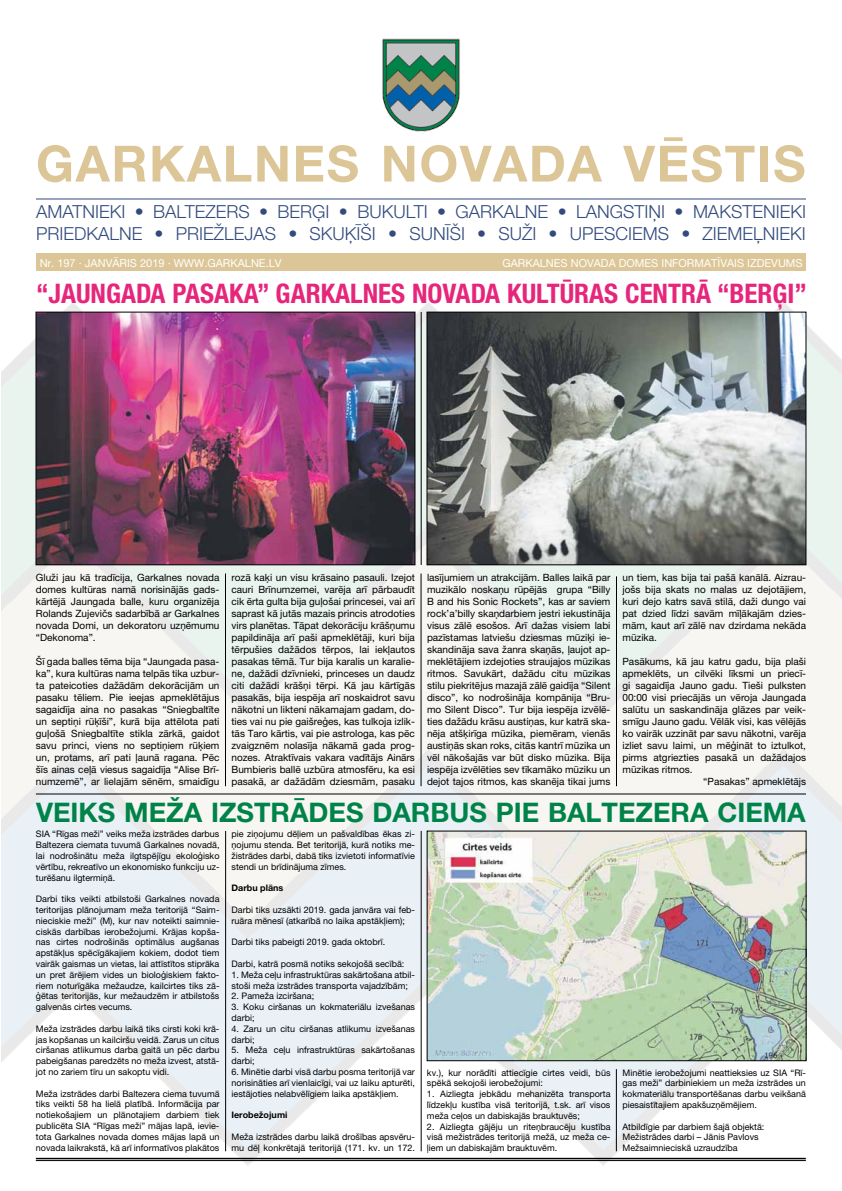
<style>
.page{position:relative;width:842px;height:1191px;background:#fff}
.page>*{position:absolute;margin:0;border:0;box-sizing:border-box;transform-origin:0 0}
.t1{font:700 50px "Helvetica Neue LT Pro";letter-spacing:.03em;color:#dcc697}
.t2{font:700 condensed 27px "Helvetica Neue LT Pro";color:#e6267b}
.t3{font:700 27px "Helvetica Neue LT Pro";color:#008348}
.t4{font:300 18px/21.6px "Helvetica Neue LT Pro";color:#324a7d}
.t5{font:11px "Helvetica Neue LT Pro";color:#fff}
.t6{font:700 11px "Raleway";color:#fff}
.t7{font:10px/12px "Helvetica Neue LT Pro";color:#000;text-align:justify}
.t8{font:9px/10.8px "Helvetica Neue LT Pro";color:#000;text-align:justify}
.t9{font:700 9px "Helvetica Neue LT Pro";color:#000}
</style>
<div class="page">
<img style="left:2px;top:302px;width:840px;height:864px">
<img style="left:382px;top:38px;width:78px;height:93px">
<hr style="left:36px;top:1157px;width:770px;height:2px;background:#000">
<hr style="left:36px;top:1160px;width:770px;height:1px;background:#000">
<hr style="left:36px;top:199px;width:770px;height:1px;background:#324a7d">
<div style="left:36px;top:254px;width:770px;height:17px;background:#dcc697"></div>
<img style="left:38px;top:314px;width:375px;height:249px">
<div style="left:36px;top:312px;width:379px;height:253px;border:1px solid #000"></div>
<img style="left:429px;top:314px;width:375px;height:249px">
<div style="left:427px;top:312px;width:379px;height:253px;border:1px solid #000"></div>
<hr style="left:225px;top:573px;width:1px;height:213px;background:#000">
<hr style="left:421px;top:573px;width:1px;height:213px;background:#000">
<hr style="left:616px;top:576px;width:1px;height:210px;background:#000">
<hr style="left:36px;top:793px;width:770px;height:1px;background:#000">
<hr style="left:421px;top:312px;width:1px;height:253px;background:#000">
<img style="left:429px;top:833px;width:375px;height:225px">
<hr style="left:421px;top:831px;width:1px;height:320px;background:#000">
<hr style="left:225px;top:831px;width:1px;height:320px;background:#000">
<hr style="left:616px;top:1069px;width:1px;height:82px;background:#000">
<h1 class="t1" style="left:36px;top:133px;width:771px">GARKALNES NOVADA VĒSTIS</h1>
<h3 class="t4" style="left:36px;top:201px;width:771px">AMATNIEKI • BALTEZERS • BERĢI • BUKULTI • GARKALNE • LANGSTIŅI • MAKSTENIEKI<br>PRIEDKALNE • PRIEŽLEJAS • SKUĶĪŠI • SUNĪŠI • SUŽI • UPESCIEMS • ZIEMEĻNIEKI</h3>
<p class="t5" style="left:40px;top:256px;width:242px">Nr. 197 · JANVĀRIS 2019 · www.garkaln e.lv</p>
<p class="t5" style="left:502px;top:256px;width:302px">GARKALNES NOVADA DOMES INFORMATĪVAIS IZDEVUMS</p>
<h2 class="t2" style="left:36px;top:277px;width:772px">“JAUNGADA PASAKA” GARKALNES NOVADA KULTŪRAS CENTRĀ “BERĢI”</h2>
<p class="t6" style="left:660px;top:256px;width:13px">IN</p>
<p class="t6" style="left:703px;top:256px;width:18px">ATĪ</p>
<p class="t7" style="left:36px;top:571px;width:185px">Gluži jau kā tradīcija, Garkalnes novada domes kultūras namā norisinājās gads&shy;kārtējā Jaungada balle, kuru organizēja Rolands Zujevičs sadarbībā ar Garkalnes novada Domi, un dekoratoru uzņēmumu “Dekonoma”.</p>
<p class="t7" style="left:36px;top:655px;width:185px">Šī gada balles tēma bija “Jaungada pasa&shy;ka”, kura kultūras nama telpās tika uzbur&shy;ta pateicoties dažādām dekorācijām un pasaku tēliem. Pie ieejas apmeklētājus sagaidīja aina no pasakas “Sniegbaltīte un septiņi rūķīši”, kurā bija attēlota pati guļošā Sniegbaltīte stikla zārkā, gaidot savu princi, viens no septiņiem rūķiem un, protams, arī pati ļaunā ragana. Pēc šīs ainas ceļā viesus sagaidīja “Alise Brī&shy;numzemē”, ar lielajām sēnēm, smaidīgu</p>
<p class="t7" style="left:231px;top:571px;width:185px">rozā kaķi un visu krāsaino pasauli. Izejot cauri Brīnumzemei, varēja arī pārbaudīt cik ērta gulta bija guļošai princesei, vai arī saprast kā jutās mazais princis atrodoties virs planētas. Tāpat dekorāciju krāšņumu papildināja arī paši apmeklētāji, kuri bija tērpušies dažādos tērpos, lai iekļautos pasakas tēmā. Tur bija karalis un karalie&shy;ne, dažādi dzīvnieki, princeses un daudz citi dažādi krāšņi tērpi. Kā jau kārtīgās pasakās, bija iespēja arī noskaidrot savu nākotni un likteni nākamajam gadam, do&shy;ties vai nu pie gaišreģes, kas tulkoja izlik&shy;tās Taro kārtis, vai pie astrologa, kas pēc zvaigznēm nolasīja nākamā gada prog&shy;nozes. Atraktīvais vakara vadītājs Ainārs Bumbieris ballē uzbūra atmosfēru, ka esi pasakā, ar dažādām dziesmām, pasaku</p>
<p class="t7" style="left:427px;top:571px;width:185px">lasījumiem un atrakcijām. Balles laikā par muzikālo noskaņu rūpējās grupa “Billy B and his Sonic Rockets”, kas ar saviem rock’a’billy skaņdarbiem jestri iekustināja visus zālē esošos. Arī dažas visiem labi pazīstamas latviešu dziesmas mūziķi ie&shy;skandināja sava žanra skaņās, ļaujot ap&shy;meklētājiem izdejoties straujajos mūzikas ritmos. Savukārt, dažādu citu mūzikas stilu piekritējus mazajā zālē gaidīja “Silent disco”, ko nodrošināja kompānija “Bru&shy;mo Silent Disco”. Tur bija iespēja izvēlē&shy;ties dažādu krāsu austiņas, kur katrā ska&shy;nēja atšķirīga mūzika, piemēram, vienās austiņās skan roks, citās kantrī mūzika un vēl nākošajās var būt disko mūzika. Bija iespēja izvēlēties sev tīkamāko mūziku un dejot tajos ritmos, kas skanēja tikai jums</p>
<p class="t7" style="left:622px;top:571px;width:185px">un tiem, kas bija tai pašā kanālā. Aizrau&shy;jošs bija skats no malas uz dejotājiem, kuri dejo katrs savā stilā, daži dungo vai pat dzied līdzi savām mīļākajām dzies&shy;mām, kaut arī zālē nav dzirdama nekāda mūzika.</p>
<p class="t7" style="left:622px;top:655px;width:185px">Pasākums, kā jau katru gadu, bija plaši</p>
<p class="t7" style="left:622px;top:667px;width:185px">apmeklēts, un cilvēki līksmi un priecī-</p>
<p class="t7" style="left:622px;top:679px;width:185px">gi sagaidīja Jauno gadu. Tieši pulksten</p>
<p class="t7" style="left:622px;top:691px;width:185px">00:00 visi priecājās un vēroja Jaungada</p>
<p class="t7" style="left:622px;top:703px;width:185px">salūtu un saskandināja glāzes par veik-</p>
<p class="t7" style="left:622px;top:715px;width:185px">smīgu Jauno gadu. Vēlāk visi, kas vēlējās</p>
<p class="t7" style="left:622px;top:727px;width:185px">ko vairāk uzzināt par savu nākotni, varēja</p>
<p class="t7" style="left:622px;top:739px;width:185px">izliet savu laimi, un mēģināt to iztulkot,</p>
<p class="t7" style="left:622px;top:751px;width:185px">pirms atgriezties pasakā un dažādajos</p>
<p class="t7" style="left:622px;top:763px;width:72px">mūzikas ritmos.</p>
<p class="t7" style="left:703px;top:775px;width:104px">“Pasakas” apmeklētājs</p>
<h2 class="t3" style="left:36px;top:796px;width:34px">VEIKS</h2>
<h2 class="t3" style="left:124px;top:796px;width:131px">MEŽA IZSTR</h2>
<h2 class="t3" style="left:290px;top:796px;width:37px">ĀDES</h2>
<h2 class="t3" style="left:372px;top:796px;width:20px">DAR</h2>
<h2 class="t3" style="left:430px;top:796px;width:136px">BUS PIE BALTE</h2>
<h2 class="t3" style="left:635px;top:796px;width:37px">ZERA</h2>
<h2 class="t3" style="left:717px;top:796px;width:87px">CIEMA</h2>
<p class="t8" style="left:36px;top:828px;width:185px">SIA “Rīgas meži” veiks meža izstrādes darbus Baltezera ciemata tuvumā Garkalnes novadā, lai nodrošinātu meža ilgtspējīgu ekoloģisko vērtību, rekreatīvo un ekonomisko funkciju uz&shy;turēšanu ilgtermiņā.</p>
<p class="t8" style="left:36px;top:893px;width:185px">Darbi tiks veikti atbilstoši Garkalnes novada teritorijas plānojumam meža teritorijā “Saim&shy;nieciskie meži” (M), kur nav noteikti saimnie&shy;ciskās darbības ierobežojumi. Krājas kopša&shy;nas cirtes nodrošinās optimālus augšanas apstākļus spēcīgākajiem kokiem, dodot tiem vairāk gaismas un vietas, lai attīstītos stiprāka un pret ārējiem vides un bioloģiskiem fakto&shy;riem noturīgāka mežaudze, kailcirtes tiks zā&shy;ģētas teritorijās, kur mežaudzēm ir atbilstošs galvenās cirtes vecums.</p>
<p class="t8" style="left:36px;top:1023px;width:185px">Meža izstrādes darbu laikā tiks cirsti koki krā&shy;jas kopšanas un kailciršu veidā. Zarus un citus ciršanas atlikumus darba gaitā un pēc darbu pabeigšanas paredzēts no meža izvest, atstā&shy;jot no zariem tīru un sakoptu vidi.</p>
<p class="t8" style="left:36px;top:1088px;width:185px">Meža izstrādes darbi Baltezera ciema tuvumā tiks veikti 58 ha lielā platībā. Informācija par notiekošajiem un plānotajiem darbiem tiek publicēta SIA “Rīgas meži” mājas lapā, ievie&shy;tota Garkalnes novada domes mājas lapā un novada laikrakstā, kā arī informatīvos plakātos</p>
<p class="t8" style="left:231px;top:828px;width:185px">pie ziņojumu dēļiem un pašvaldības ēkas zi&shy;ņojumu stenda. Bet teritorijā, kurā notiks me&shy;žistrādes darbi, dabā tiks izvietoti informatīvie stendi un brīdinājuma zīmes.</p>
<p class="t9" style="left:231px;top:882px;width:53px">DARBU PLĀNS</p>
<p class="t8" style="left:231px;top:904px;width:185px">Darbi tiks uzsākti 2019. gada janvāra vai feb&shy;ruāra mēnesī (atkarībā no laika apstākļiem);</p>
<p class="t8" style="left:231px;top:936px;width:155px">Darbi tiks pabeigti 2019. gada oktobrī.</p>
<p class="t8" style="left:231px;top:958px;width:174px">Darbi, katrā posmā notiks sekojošā secībā:</p>
<p class="t8" style="left:231px;top:969px;width:185px">1. Meža ceļu infrastruktūras sakārtošana atbil&shy;stoši meža izstrādes transporta vajadzībām;</p>
<p class="t8" style="left:231px;top:990px;width:84px">2. Pameža izciršana;</p>
<p class="t8" style="left:231px;top:1001px;width:185px">3. Koku ciršanas un kokmateriālu izvešanas darbi;</p>
<p class="t8" style="left:231px;top:1023px;width:185px">4. Zaru un citu ciršanas atlikumu izvešanas darbi;</p>
<p class="t8" style="left:231px;top:1044px;width:185px">5. Meža ceļu infrastruktūras sakārtošanas darbi;</p>
<p class="t8" style="left:231px;top:1066px;width:185px">6. Minētie darbi visā darbu posma teritorijā var norisināties arī vienlaicīgi, vai uz laiku apturēti, iestājoties nelabvēlīgiem laika apstākļiem.</p>
<p class="t9" style="left:231px;top:1109px;width:57px">IEROBEŽOJUMI</p>
<p class="t8" style="left:231px;top:1131px;width:185px">Meža izstrādes darbu laikā drošības apsvēru&shy;mu dēļ konkrētajā teritorijā (171. kv. un 172.</p>
<p class="t8" style="left:622px;top:1066px;width:185px">Minētie ierobežojumi neattieksies uz SIA “Rī&shy;gas meži” darbiniekiem un meža izstrādes un kokmateriālu transportēšanas darbu veikšanā piesaistītajiem apakšuzņēmējiem.</p>
<p class="t8" style="left:622px;top:1120px;width:143px;text-align:left">Atbildīgie par darbiem šajā objektā:<br>Mežistrādes darbi – Jānis Pavlovs<br>Mežsaimnieciskā uzraudzība</p>
<p class="t8" style="left:427px;top:1066px;width:185px">kv.), kur norādīti attiecīgie cirtes veidi, būs spēkā sekojoši ierobežojumi:</p>
<p class="t8" style="left:427px;top:1088px;width:185px">1. Aizliegta jebkādu mehanizēta transporta līdzekļu kustība visā teritorijā, t.sk. arī visos meža ceļos un dabiskajās brauktuvēs;</p>
<p class="t8" style="left:427px;top:1120px;width:185px">2. Aizliegta gājēju un riteņbraucēju kustība visā mežistrādes teritorijā mežā, uz meža ce&shy;ļiem un dabiskajām brauktuvēm.</p>
</div>
